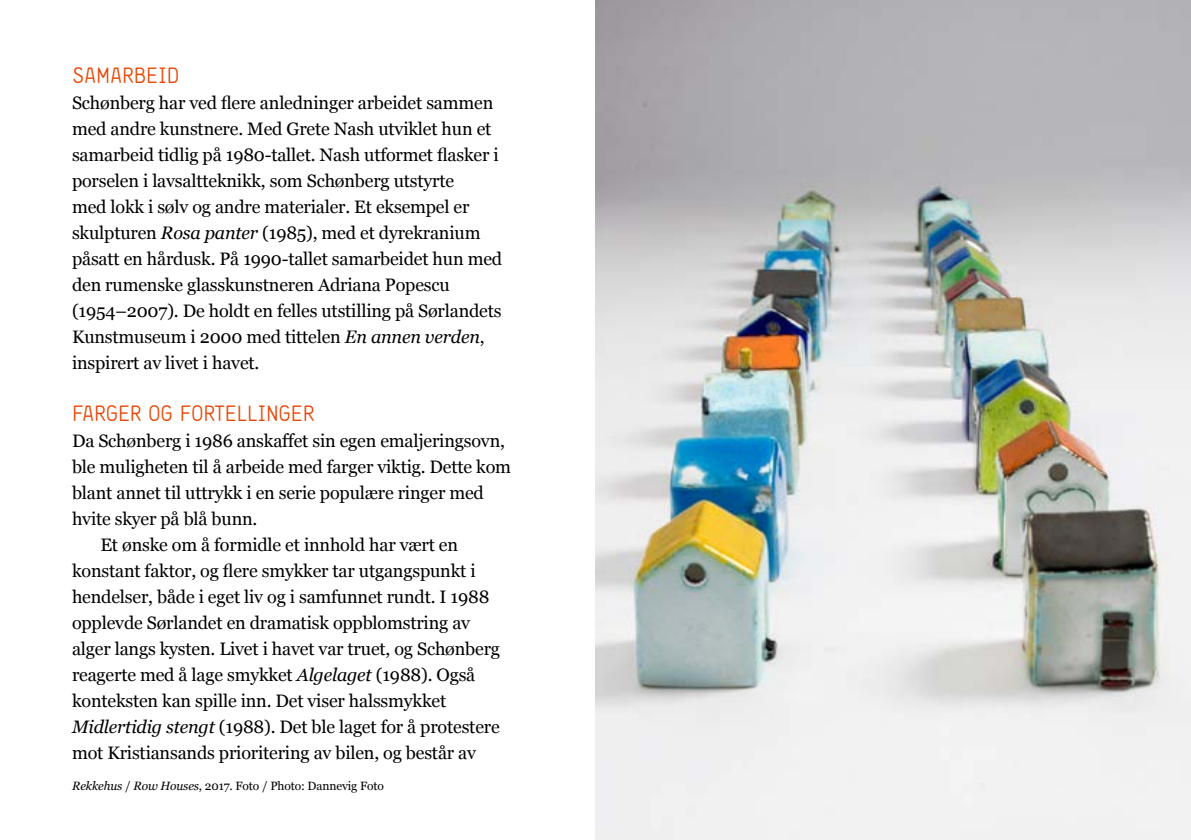
<style>
.page{position:relative;width:1191px;height:840px;background:#fff}
.page>*{position:absolute;margin:0;border:0;box-sizing:border-box;transform-origin:0 0}
.t1{font:22px "Storno";letter-spacing:-.01em;color:#e84606}
.t2{font:18px/26px "Georgia";letter-spacing:-.01em;color:#000}
.t3{font:12px "Georgia";letter-spacing:-.01em;color:#000}
.s1{font-style:italic}
</style>
<div class="page">
<img style="left:595px;top:0;width:596px;height:839px">
<p class="t1" style="left:72px;top:61px;width:109px">SAMARBEID</p>
<p class="t2" style="left:72px;top:89px;width:432px">Schønberg har ved flere anledninger arbeidet sammen med andre kunstnere. Med Grete Nash utviklet hun et samarbeid tidlig på 1980-tallet. Nash utformet flasker i porselen i lavsaltteknikk, som Schønberg utstyrte<br>med lokk i sølv og andre materialer. Et eksempel er skulpturen <span class="s1">Rosa panter</span> (1985), med et dyrekranium påsatt en hårdusk. På 1990-tallet samarbeidet hun med den rumenske glasskunstneren Adriana Popescu (1954–2007). De holdt en felles utstilling på Sørlandets Kunstmuseum i 2000 med tittelen <span class="s1">En annen verden</span>, inspirert av livet i havet.</p>
<p class="t1" style="left:72px;top:399px;width:244px">FARGER OG FORTELLINGER</p>
<p class="t2" style="left:72px;top:427px;width:434px">Da Schønberg i 1986 anskaffet sin egen emaljeringsovn,</p>
<p class="t2" style="left:72px;top:453px;width:440px">ble muligheten til å arbeide med farger viktig. Dette kom</p>
<p class="t2" style="left:72px;top:479px;width:413px">blant annet til uttrykk i en serie populære ringer med</p>
<p class="t2" style="left:72px;top:505px;width:187px">hvite skyer på blå bunn.</p>
<p class="t2" style="left:100px;top:531px;width:359px">Et ønske om å formidle et innhold har vært en</p>
<p class="t2" style="left:72px;top:557px;width:405px">konstant faktor, og flere smykker tar utgangspunkt i</p>
<p class="t2" style="left:72px;top:583px;width:419px">hendelser, både i eget liv og i samfunnet rundt. I 1988</p>
<p class="t2" style="left:72px;top:609px;width:400px">opplevde Sørlandet en dramatisk oppblomstring av</p>
<p class="t2" style="left:72px;top:635px;width:429px">alger langs kysten. Livet i havet var truet, og Schønberg</p>
<p class="t2" style="left:72px;top:661px;width:405px">reagerte med å lage smykket <span class="s1">Algelaget</span> (1988). Også</p>
<p class="t2" style="left:72px;top:687px;width:376px">konteksten kan spille inn. Det viser halssmykket</p>
<p class="t2" style="left:72px;top:713px;width:429px"><span class="s1">Midlertidig stengt</span> (1988). Det ble laget for å protestere</p>
<p class="t2" style="left:72px;top:739px;width:405px">mot Kristiansands prioritering av bilen, og består av</p>
<p class="t3" style="left:72px;top:777px;width:313px"><span class="s1">Rekkehus</span> / <span class="s1">Row Houses</span>, 2017. Foto / Photo: Dannevig Foto</p>
</div>
